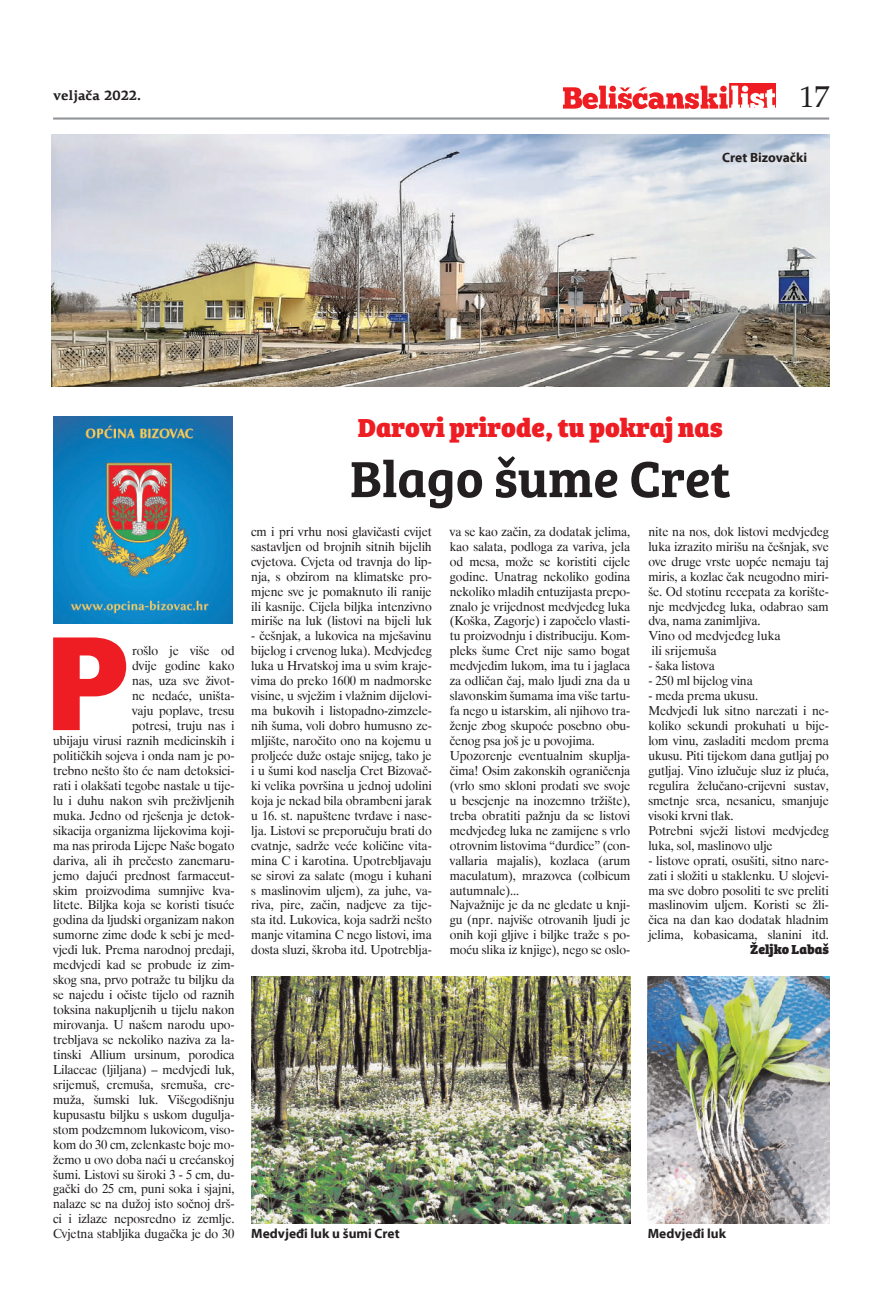
<style>
.page{position:relative;width:893px;height:1297px;background:#fff}
.page>*{position:absolute;margin:0;border:0;box-sizing:border-box;transform-origin:0 0}
.t1{font:900 134.25px "PF Agora Sans Pro";color:#ee1d23}
.t2{font:600 52.5px "Bree Serif";color:#231f20}
.t3{font:30px "Palatino Roman";color:#231f20}
.t4{font:800 27px "Bree Serif";color:#ee1d23}
.t5{font:700 13.5px "Myriad Pro";color:#231f20}
.t6{font:700 13.5px "PF Agora Serif Pro";color:#231f20}
.t7{font:800 13.5px "Bree Serif";color:#231f20}
.t8{font:12.75px/15px "Dutch 801 BT";letter-spacing:-.01em;color:#231f20;text-align:justify}
.s1{font-family:"Myriad Pro";font-weight:700;font-size:13.5px}
</style>
<div class="page">
<img style="left:563px;top:83px;width:213px;height:25px">
<hr style="left:53px;top:117px;width:776px;height:3px;background:#939598">
<img style="left:53px;top:416px;width:180px;height:207px">
<img style="left:52px;top:135px;width:777px;height:251px">
<img style="left:251px;top:977px;width:380px;height:246px">
<img style="left:648px;top:977px;width:181px;height:246px">
<p class="t6" style="left:53px;top:87px;width:89px">veljača 2022.</p>
<h3 class="t3" style="left:799px;top:80px;width:31px">17</h3>
<p class="t5" style="left:722px;top:149px;width:86px">Cret Bizovački</p>
<h3 class="t4" style="left:358px;top:406px;width:367px">Darovi prirode, tu pokraj nas</h3>
<h2 class="t2" style="left:350px;top:439px;width:383px">Blago šume Cret</h2>
<p class="t8" style="left:450px;top:524px;width:182px;text-align:left">va se kao začin, za dodatak jelima, kao salata, podloga za variva, jela od mesa, može se koristiti cijele godine. Unatrag nekoliko godina nekoliko mladih entuzijasta prepo&shy;znalo je vrijednost medvjeđeg luka (Koška, Zagorje) i započelo vlasti&shy;tu proizvodnju i distribuciju. Kom&shy;pleks šume Cret nije samo bogat medvjeđim lukom, ima tu i jaglaca za odličan čaj, malo ljudi zna da u slavonskim šumama ima više tartu&shy;fa nego u istarskim, ali njihovo tra&shy;ženje zbog skupoće posebno obu&shy;čenog psa još je u povojima.<br>Upozorenje eventualnim skuplja&shy;čima! Osim zakonskih ograničenja (vrlo smo skloni prodati sve svoje u bescjenje na inozemno tržište), treba obratiti pažnju da se listovi medvjeđeg luka ne zamijene s vrlo otrovnim listovima “đurđice” (con&shy;vallaria majalis), kozlaca (arum maculatum), mrazovca (colbicum autumnale)...<br>Najvažnije je da ne gledate u knji&shy;gu (npr. najviše otrovanih ljudi je onih koji gljive i biljke traže s po&shy;moću slika iz knjige), nego se oslo-</p>
<p class="t8" style="left:648px;top:524px;width:182px;text-align:left">nite na nos, dok listovi medvjeđeg luka izrazito mirišu na češnjak, sve ove druge vrste uopće nemaju taj miris, a kozlac čak neugodno miri&shy;še. Od stotinu recepata za korište&shy;nje medvjeđeg luka, odabrao sam dva, nama zanimljiva.<br>Vino od medvjeđeg luka<br>ili srijemuša</p>
<p class="t8" style="left:251px;top:524px;width:182px">cm i pri vrhu nosi glavičasti cvijet sastavljen od brojnih sitnih bijelih cvjetova. Cvjeta od travnja do lip&shy;nja, s obzirom na klimatske pro&shy;mjene sve je pomaknuto ili ranije ili kasnije. Cijela biljka intenzivno miriše na luk (listovi na bijeli luk</p>
<p class="t8" style="left:251px;top:628px;width:182px">- češnjak, a lukovica na mješavinu bijelog i crvenog luka). Medvjeđeg luka u Hrvatskoj ima u svim kraje&shy;vima do preko 1600 m nadmorske visine, u svježim i vlažnim dijelovi&shy;ma bukovih i listopadno-zimzele&shy;nih šuma, voli dobro humusno ze&shy;mljište, naročito ono na kojemu u proljeće duže ostaje snijeg, tako je i u šumi kod naselja Cret Bizovač&shy;ki velika površina u jednoj udolini koja je nekad bila obrambeni jarak u 16. st. napuštene tvrđave i nase&shy;lja. Listovi se preporučuju brati do cvatnje, sadrže veće količine vita&shy;mina C i karotina. Upotrebljavaju se sirovi za salate (mogu i kuhani s maslinovim uljem), za juhe, va&shy;riva, pire, začin, nadjeve za tije&shy;sta itd. Lukovica, koja sadrži nešto manje vitamina C nego listovi, ima dosta sluzi, škroba itd. Upotreblja-</p>
<h1 class="t1" style="left:44px;top:595px;width:86px">P</h1>
<p class="t8" style="left:132px;top:643px;width:104px">rošlo je više od</p>
<p class="t8" style="left:648px;top:658px;width:68px">- šaka listova</p>
<p class="t8" style="left:648px;top:673px;width:106px">- 250 ml bijelog vina</p>
<p class="t8" style="left:648px;top:688px;width:182px;text-align:left">- meda prema ukusu.<br>Medvjeđi luk sitno narezati i ne&shy;koliko sekundi prokuhati u bije&shy;lom vinu, zasladiti medom prema ukusu. Piti tijekom dana gutljaj po gutljaj. Vino izlučuje sluz iz pluća, regulira želučano-crijevni sustav, smetnje srca, nesanicu, smanjuje visoki krvni tlak.<br>Potrebni svježi listovi medvjeđeg luka, sol, maslinovo ulje</p>
<p class="t8" style="left:648px;top:853px;width:182px">- listove oprati, osušiti, sitno nare&shy;zati i složiti u staklenku. U slojevi&shy;ma sve dobro posoliti te sve preliti maslinovim uljem. Koristi se žli&shy;čica na dan kao dodatak hladnim jelima, kobasicama, slanini itd.</p>
<p class="t7" style="left:750px;top:939px;width:80px">Željko Labaš</p>
<p class="t8" style="left:132px;top:658px;width:104px">dvije godine kako</p>
<p class="t8" style="left:132px;top:673px;width:104px">nas, uza sve život-</p>
<p class="t8" style="left:132px;top:688px;width:104px">ne nedaće, uništa-</p>
<p class="t8" style="left:132px;top:703px;width:104px">vaju poplave, tresu</p>
<p class="t8" style="left:132px;top:718px;width:104px">potresi, truju nas i</p>
<p class="t8" style="left:53px;top:733px;width:183px">ubijaju virusi raznih medicinskih i</p>
<p class="t8" style="left:53px;top:748px;width:183px">političkih sojeva i onda nam je po-</p>
<p class="t8" style="left:53px;top:763px;width:183px">trebno nešto što će nam detoksici-</p>
<p class="t8" style="left:53px;top:778px;width:183px">rati i olakšati tegobe nastale u tije-</p>
<p class="t8" style="left:53px;top:793px;width:183px">lu i duhu nakon svih preživljenih</p>
<p class="t8" style="left:53px;top:808px;width:183px">muka. Jedno od rješenja je detok-</p>
<p class="t8" style="left:53px;top:823px;width:183px">sikacija organizma lijekovima koji-</p>
<p class="t8" style="left:53px;top:838px;width:183px">ma nas priroda Lijepe Naše bogato</p>
<p class="t8" style="left:53px;top:853px;width:183px">dariva, ali ih prečesto zanemaru-</p>
<p class="t8" style="left:53px;top:867px;width:183px">jemo dajući prednost farmaceut-</p>
<p class="t8" style="left:53px;top:882px;width:183px">skim proizvodima sumnjive kva-</p>
<p class="t8" style="left:53px;top:897px;width:183px">litete. Biljka koja se koristi tisuće</p>
<p class="t8" style="left:53px;top:912px;width:183px">godina da ljudski organizam nakon</p>
<p class="t8" style="left:53px;top:927px;width:183px">sumorne zime dođe k sebi je med-</p>
<p class="t8" style="left:53px;top:942px;width:183px">vjeđi luk. Prema narodnoj predaji,</p>
<p class="t8" style="left:53px;top:957px;width:183px">medvjedi kad se probude iz zim-</p>
<p class="t8" style="left:53px;top:972px;width:183px">skog sna, prvo potraže tu biljku da</p>
<p class="t8" style="left:53px;top:987px;width:183px">se najedu i očiste tijelo od raznih</p>
<p class="t8" style="left:53px;top:1002px;width:183px">toksina nakupljenih u tijelu nakon</p>
<p class="t8" style="left:53px;top:1017px;width:183px">mirovanja. U našem narodu upo-</p>
<p class="t8" style="left:53px;top:1032px;width:183px">trebljava se nekoliko naziva za la-</p>
<p class="t8" style="left:53px;top:1047px;width:183px">tinski Allium ursinum, porodica</p>
<p class="t8" style="left:53px;top:1062px;width:183px">Lilaceae (ljiljana) – medvjeđi luk,</p>
<p class="t8" style="left:53px;top:1077px;width:183px">srijemuš, cremuša, sremuša, cre-</p>
<p class="t8" style="left:53px;top:1092px;width:183px">muža, šumski luk. Višegodišnju</p>
<p class="t8" style="left:53px;top:1107px;width:183px">kupusastu biljku s uskom dugulja-</p>
<p class="t8" style="left:53px;top:1122px;width:183px">stom podzemnom lukovicom, viso-</p>
<p class="t8" style="left:53px;top:1136px;width:183px">kom do 30 cm, zelenkaste boje mo-</p>
<p class="t8" style="left:53px;top:1151px;width:183px">žemo u ovo doba naći u crećanskoj</p>
<p class="t8" style="left:53px;top:1166px;width:183px">šumi. Listovi su široki 3 - 5 cm, du-</p>
<p class="t8" style="left:53px;top:1181px;width:183px">gački do 25 cm, puni soka i sjajni,</p>
<p class="t8" style="left:53px;top:1196px;width:183px">nalaze se na dužoj isto sočnoj drš-</p>
<p class="t8" style="left:53px;top:1211px;width:183px">ci i izlaze neposredno iz zemlje.</p>
<p class="t8" style="left:53px;top:1226px;width:348px">Cvjetna stabljika dugačka je do 30 <span class="s1">Medvjeđi luk u šumi Cret</span></p>
<p class="t5" style="left:648px;top:1225px;width:80px">Medvjeđi luk</p>
</div>
